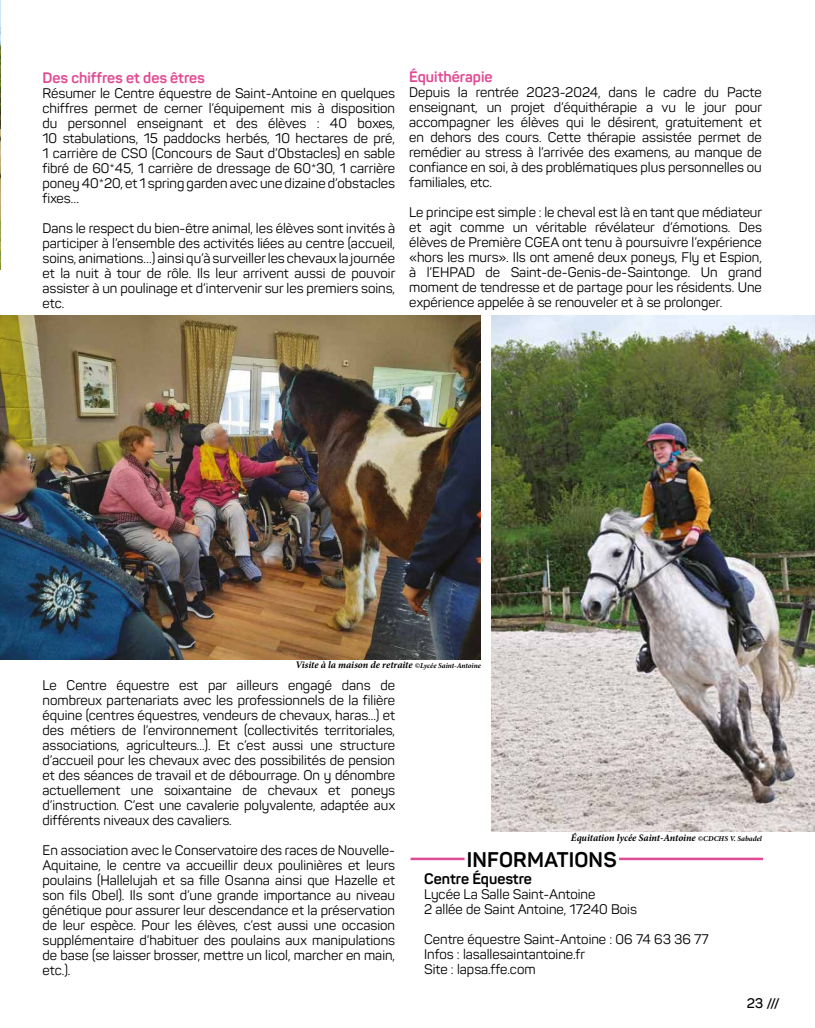
<style>
.page{position:relative;width:815px;height:1028px;background:#fff}
.page>*{position:absolute;margin:0;border:0;box-sizing:border-box;transform-origin:0 0}
.t1{font:700 20.88px "Panton";letter-spacing:.01em;color:#000}
.t2{font:700 15px "Panton";color:#e14a94}
.t3{font:700 15px "Panton";color:#000}
.t4{font:13.75px/15px "Panton";color:#000;text-align:justify}
.t5{font:600 13.75px "Panton";color:#000}
.t6{font:italic 700 10px "Minion Pro";letter-spacing:-.005em;color:#000}
.s1{font-size:7.5px}
</style>
<div class="page">
<img style="left:0;top:0;width:1px;height:269px">
<img style="left:491px;top:315px;width:324px;height:516px">
<img style="left:0;top:315px;width:481px;height:344px">
<hr style="left:619px;top:857px;width:144px;height:3px;background:#e14a94">
<hr style="left:411px;top:857px;width:54px;height:3px;background:#e14a94">
<p class="t2" style="left:43px;top:68px;width:164px">Des chiffres et des êtres</p>
<p class="t4" style="left:43px;top:85px;width:354px">Résumer le Centre équestre de Saint-Antoine en quelques chiffres permet de cerner l’équipement mis à disposition du personnel enseignant et des élèves : 40 boxes, 10 stabulations, 15 paddocks herbés, 10 hectares de pré, 1 carrière de CSO (Concours de Saut d’Obstacles) en sable fibré de 60*45, 1 carrière de dressage de 60*30, 1 carrière poney 40*20, et 1 spring garden avec une dizaine d’obstacles fixes…</p>
<p class="t4" style="left:43px;top:220px;width:354px">Dans le respect du bien-être animal, les élèves sont invités à participer à l’ensemble des activités liées au centre (accueil, soins, animations…) ainsi qu’à surveiller les chevaux la journée et la nuit à tour de rôle. Ils leur arrivent aussi de pouvoir assister à un poulinage et d’intervenir sur les premiers soins, etc.</p>
<p class="t2" style="left:409px;top:68px;width:85px">Équithérapie</p>
<p class="t4" style="left:409px;top:85px;width:354px">Depuis la rentrée 2023-2024, dans le cadre du Pacte enseignant, un projet d’équithérapie a vu le jour pour accompagner les élèves qui le désirent, gratuitement et en dehors des cours. Cette thérapie assistée permet de remédier au stress à l’arrivée des examens, au manque de confiance en soi, à des problématiques plus personnelles ou familiales, etc.</p>
<p class="t4" style="left:409px;top:205px;width:354px">Le principe est simple : le cheval est là en tant que médiateur et agit comme un véritable révélateur d’émotions. Des élèves de Première CGEA ont tenu à poursuivre l’expérience «hors les murs». Ils ont amené deux poneys, Fly et Espion, à l’EHPAD de Saint-de-Genis-de-Saintonge. Un grand moment de tendresse et de partage pour les résidents. Une expérience appelée à se renouveler et à se prolonger.</p>
<p class="t6" style="left:296px;top:658px;width:187px">Visite à la maison de retraite <span class="s1">©Lycée Saint-Antoine</span></p>
<p class="t4" style="left:43px;top:677px;width:354px">Le Centre équestre est par ailleurs engagé dans de nombreux partenariats avec les professionnels de la filière équine (centres équestres, vendeurs de chevaux, haras...) et des métiers de l’environnement (collectivités territoriales, associations, agriculteurs...). Et c’est aussi une structure d’accueil pour les chevaux avec des possibilités de pension et des séances de travail et de débourrage. On y dénombre actuellement une soixantaine de chevaux et poneys d’instruction. C’est une cavalerie polyvalente, adaptée aux différents niveaux des cavaliers.</p>
<p class="t4" style="left:43px;top:842px;width:354px">En association avec le Conservatoire des races de Nouvelle-Aquitaine, le centre va accueillir deux poulinières et leurs poulains (Hallelujah et sa fille Osanna ainsi que Hazelle et son fils Obel). Ils sont d’une grande importance au niveau génétique pour assurer leur descendance et la préservation de leur espèce. Pour les élèves, c’est aussi une occasion supplémentaire d’habituer des poulains aux manipulations de base (se laisser brosser, mettre un licol, marcher en main, etc.).</p>
<p class="t6" style="left:571px;top:830px;width:192px">Équitation lycée Saint-Antoine <span class="s1">©CDCHS V. Sabadel</span></p>
<h1 class="t1" style="left:467px;top:846px;width:151px">INFORMATIONS</h1>
<p class="t3" style="left:424px;top:869px;width:109px">Centre Équestre</p>
<p class="t4" style="left:424px;top:887px;width:214px">Lycée La Salle Saint-Antoine<br>2 allée de Saint Antoine, 17240 Bois</p>
<p class="t4" style="left:424px;top:932px;width:286px;text-align:left">Centre équestre Saint-Antoine : 06 74 63 36 77<br>Infos : lasallesaintantoine.fr<br>Site : lapsa.ffe.com</p>
<p class="t5" style="left:747px;top:995px;width:34px">2 3 ///</p>
</div>
